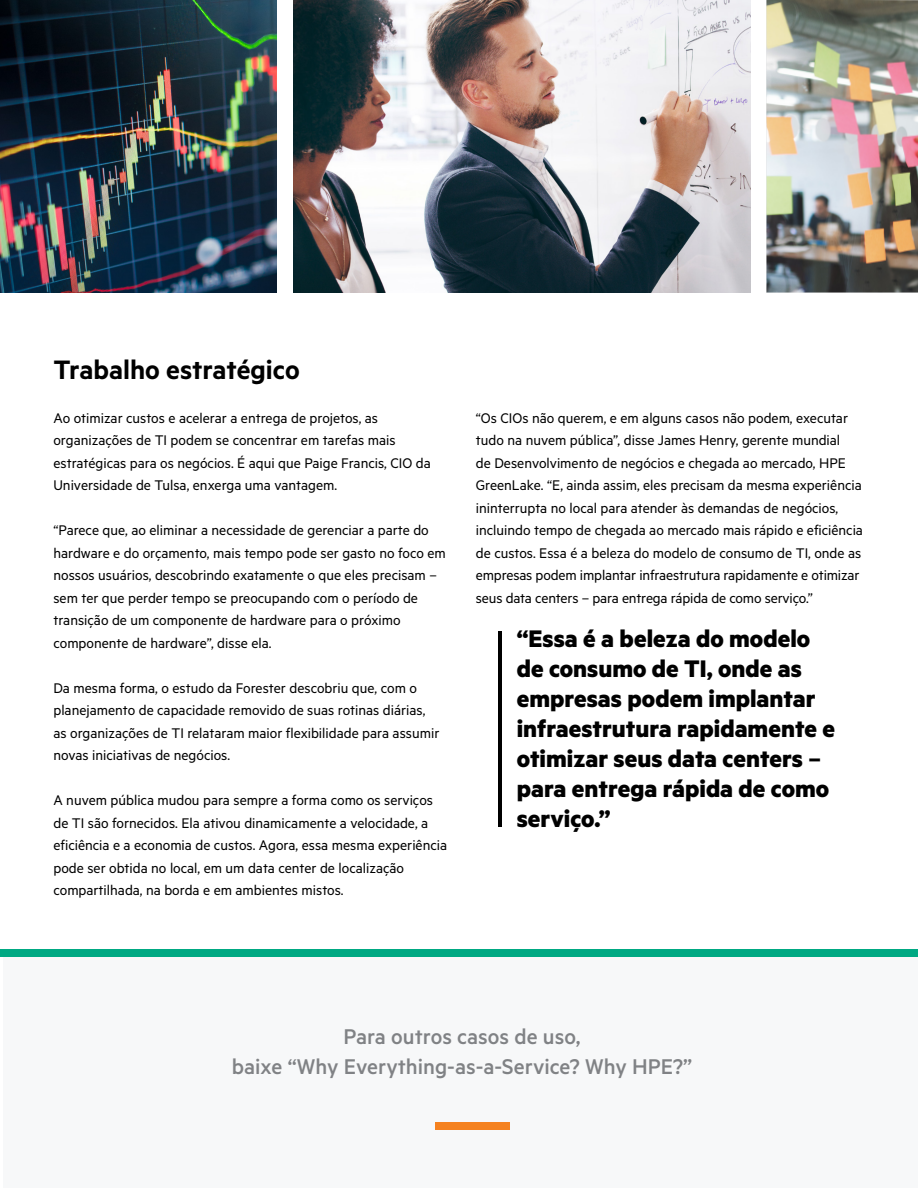
<style>
.page{position:relative;width:918px;height:1188px;background:#fff}
.page>*{position:absolute;margin:0;border:0;box-sizing:border-box;transform-origin:0 0}
.t1{font:600 30px "Metric HPE";color:#000}
.t2{font:700 27px/30px "Metric HPE";color:#000}
.t3{font:500 24px/30px "Metric HPE";color:#808285;text-align:center}
.t4{font:15.75px/22.5px "Metric HPE";color:#000}
</style>
<div class="page">
<img style="left:0;top:0;width:277px;height:292px">
<img style="left:766px;top:0;width:152px;height:292px">
<img style="left:293px;top:0;width:458px;height:292px">
<hr style="left:498px;top:631px;width:4px;height:196px;background:#000">
<div style="left:3px;top:952px;width:915px;height:236px;background:#f7f8f9"></div>
<div style="left:0;top:949px;width:918px;height:8px;background:#00a983"></div>
<div style="left:435px;top:1123px;width:75px;height:7px;background:#f58220"></div>
<p class="t1" style="left:53px;top:352px;width:248px">Trabalho estratégico</p>
<p class="t4" style="left:53px;top:406px;width:379px">Ao otimizar custos e acelerar a entrega de projetos, as organizações de TI podem se concentrar em tarefas mais estratégicas para os negócios. É aqui que Paige Francis, CIO da Universidade de Tulsa, enxerga uma vantagem.</p>
<p class="t4" style="left:53px;top:518px;width:394px">“Parece que, ao eliminar a necessidade de gerenciar a parte do hardware e do orçamento, mais tempo pode ser gasto no foco em nossos usuários, descobrindo exatamente o que eles precisam – sem ter que perder tempo se preocupando com o período de transição de um componente de hardware para o próximo componente de hardware”, disse ela.</p>
<p class="t4" style="left:53px;top:676px;width:387px">Da mesma forma, o estudo da Forester descobriu que, com o planejamento de capacidade removido de suas rotinas diárias, as organizações de TI relataram maior flexibilidade para assumir novas iniciativas de negócios.</p>
<p class="t4" style="left:53px;top:788px;width:395px">A nuvem pública mudou para sempre a forma como os serviços de TI são fornecidos. Ela ativou dinamicamente a velocidade, a eficiência e a economia de custos. Agora, essa mesma experiência pode ser obtida no local, em um data center de localização compartilhada, na borda e em ambientes mistos.</p>
<p class="t4" style="left:476px;top:406px;width:389px">“Os CIOs não querem, e em alguns casos não podem, executar tudo na nuvem pública”, disse James Henry, gerente mundial<br>de Desenvolvimento de negócios e chegada ao mercado, HPE GreenLake. “E, ainda assim, eles precisam da mesma experiência ininterrupta no local para atender às demandas de negócios, incluindo tempo de chegada ao mercado mais rápido e eficiência de custos. Essa é a beleza do modelo de consumo de TI, onde as empresas podem implantar infraestrutura rapidamente e otimizar seus data centers – para entrega rápida de como serviço.”</p>
<p class="t2" style="left:517px;top:623px;width:320px">“Essa é a beleza do modelo de consumo de TI, onde as empresas podem implantar infraestrutura rapidamente e otimizar seus data centers – para entrega rápida de como serviço.”</p>
<p class="t3" style="left:232px;top:1021px;width:462px">Para outros casos de uso,<br>baixe “Why Everything-as-a-Service? Why HPE?”</p>
</div>
